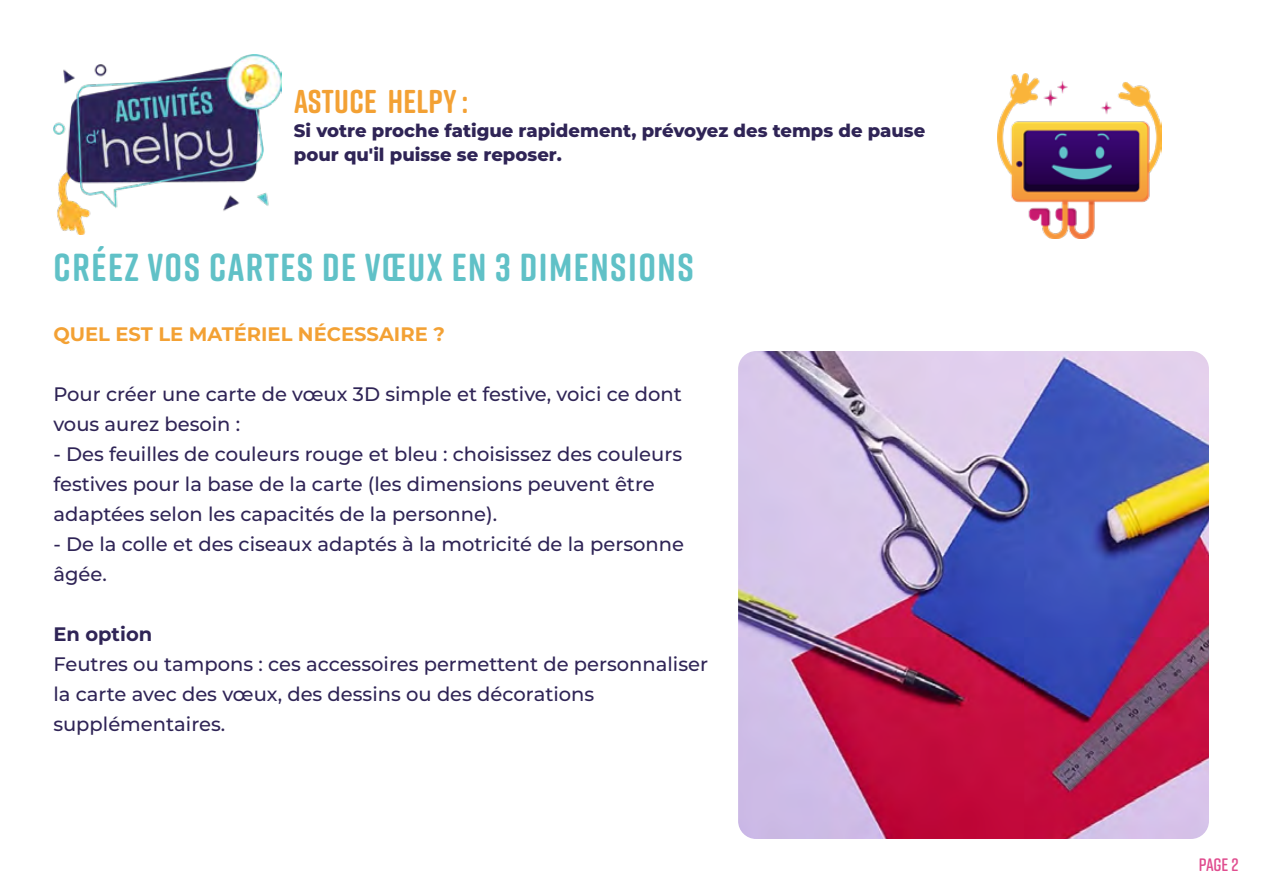
<style>
.page{position:relative;width:1263px;height:893px;background:#fff}
.page>*{position:absolute;margin:0;border:0;box-sizing:border-box;transform-origin:0 0}
.t1{font:700 39px "Rift Soft";letter-spacing:.04em;color:#60c1c7}
.t2{font:700 33px "Rift Soft";letter-spacing:.01em;color:#f3a134}
.t3{font:500 19.5px/30px "Montserrat";color:#2f2456}
.t4{font:700 19.5px "Montserrat";color:#f3a134}
.t5{font:700 19.5px "Montserrat";color:#2f2456}
.t6{font:800 18px/24px "Montserrat";color:#2f2456}
.t7{font:600 18px "Rift Soft";color:#e04d8f}
</style>
<div class="page">
<img style="left:53px;top:54px;width:228px;height:180px">
<img style="left:998px;top:74px;width:163px;height:164px">
<img style="left:738px;top:351px;width:471px;height:488px">
<h2 class="t2" style="left:294px;top:78px;width:176px">ASTUCE HELPY :</h2>
<p class="t6" style="left:294px;top:117px;width:633px">Si votre proche fatigue rapidement, prévoyez des temps de pause pour qu'il puisse se reposer.</p>
<h1 class="t1" style="left:54px;top:239px;width:642px">CRÉEZ VOS CARTES DE VŒUX EN 3 DIMENSIONS</h1>
<p class="t4" style="left:53px;top:320px;width:393px">QUEL EST LE MATÉRIEL NÉCESSAIRE ?</p>
<p class="t3" style="left:53px;top:378px;width:630px">Pour créer une carte de vœux 3D simple et festive, voici ce dont vous aurez besoin :</p>
<p class="t3" style="left:53px;top:438px;width:630px">- Des feuilles de couleurs rouge et bleu : choisissez des couleurs festives pour la base de la carte (les dimensions peuvent être adaptées selon les capacités de la personne).</p>
<p class="t3" style="left:53px;top:528px;width:632px">- De la colle et des ciseaux adaptés à la motricité de la personne âgée.</p>
<p class="t5" style="left:53px;top:620px;width:100px">En option</p>
<p class="t3" style="left:53px;top:648px;width:656px">Feutres ou tampons : ces accessoires permettent de personnaliser la carte avec des vœux, des dessins ou des décorations supplémentaires.</p>
<p class="t7" style="left:1199px;top:852px;width:41px">Page 2</p>
</div>
